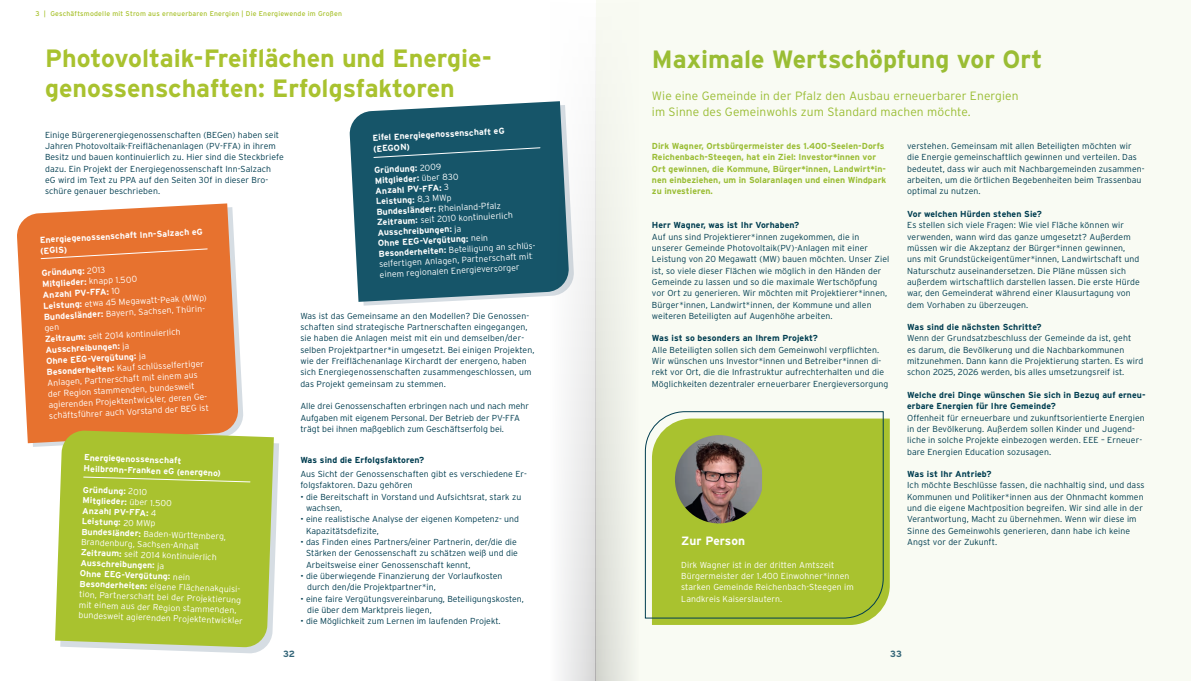
<style>
.page{position:relative;width:1191px;height:681px;background:#fff}
.page>*{position:absolute;margin:0;border:0;box-sizing:border-box;transform-origin:0 0}
.t1{font:700 25px/30px "Interstate";color:#a9c22f}
.t2{font:700 25px "Interstate";color:#9abd34}
.t3{font:300 12px/16px "Interstate";letter-spacing:.01em;color:#9abd34}
.t4{font:700 12px "Interstate";color:#fff}
.t5{font:700 9px "Interstate";color:#336578}
.t6{font:300 8.7px/11.3px "Interstate";letter-spacing:.01em;color:#003d50}
.t7{font:300 8.7px/10.4px "Interstate";letter-spacing:.01em;color:#fff}
.t8{font:700 8.7px/11.3px "Interstate";letter-spacing:.01em;color:#003d50}
.t9{font:700 8.7px/11.3px "Interstate";letter-spacing:.005em;color:#9abd34}
.t10{font:700 8.7px/11px "Interstate";color:#fff}
.t11{font:6.9px "Interstate";letter-spacing:.03em;color:#a9c22f}
.s1{font-weight:700}
</style>
<div class="page">
<div style="left:597px;top:0;width:594px;height:680px;background:#f9fbf3"></div>
<svg style="left:76px;top:443px;width:203px;height:210px"></svg>
<svg style="left:349px;top:102px;width:183px;height:200px;fill:#165569"></svg>
<svg style="left:373px;top:147px;width:159px;height:11px"></svg>
<svg style="left:658px;top:418px;width:231px;height:206px;fill:#a9c22f"></svg>
<svg style="left:17px;top:203px;width:222px;height:240px;fill:#e7722f"></svg>
<svg style="left:41px;top:248px;width:167px;height:11px"></svg>
<svg style="left:55px;top:430px;width:219px;height:217px;fill:#a9c22f"></svg>
<svg style="left:83px;top:476px;width:167px;height:6px"></svg>
<svg style="left:658px;top:411px;width:225px;height:207px"></svg>
<svg style="left:595px;top:0;width:63px;height:680px"></svg>
<svg style="left:532px;top:101px;width:63px;height:579px"></svg>
<p class="t11" style="left:35px;top:10px;width:308px">3 | Geschäftsmodelle mit Strom aus erneuerbaren Energien | Die Energiewende im Großen</p>
<h1 class="t1" style="left:45px;top:43px;width:448px">Photovoltaik-Freiflächen und Energie&shy;genossenschaften: Erfolgsfaktoren</h1>
<p class="t6" style="left:45px;top:129px;width:240px">Einige Bürgerenergiegenossenschaften (BEGen) haben seit Jahren Photovoltaik-Freiflächenanlagen (PV-FFA) in ihrem Besitz und bauen kontinuierlich zu. Hier sind die Steckbriefe dazu. Ein Projekt der Energiegenossenschaft Inn-Salzach eG wird im Text zu PPA auf den Seiten 30f in dieser Bro&shy;schüre genauer beschrieben.</p>
<p class="t10" style="left:40px;top:234px;width:165px;rotate:-3deg">Energiegenossenschaft Inn-Salzach eG (EGIS)</p>
<p class="t7" style="left:41px;top:267px;width:165px;line-height:11px;rotate:-3deg"><span class="s1">Gründung:</span> 2013<br><span class="s1">Mitglieder:</span> knapp 1.500<br><span class="s1">Anzahl PV-FFA:</span> 10<br><span class="s1">Leistung:</span> etwa 45 Megawatt-Peak (MWp)<br><span class="s1">Bundesländer:</span> Bayern, Sachsen, Thürin&shy;gen<br><span class="s1">Zeitraum:</span> seit 2014 kontinuierlich<br><span class="s1">Ausschreibungen:</span> ja<br><span class="s1">Ohne EEG-Vergütung:</span> ja<br><span class="s1">Besonderheiten:</span> Kauf schlüsselfertiger<br>Anlagen, Partnerschaft mit einem aus der Region stammenden, bundesweit agierenden Projektentwickler, deren Ge&shy;schäftsführer auch Vorstand der BEG ist</p>
<p class="t10" style="left:84px;top:451px;width:139px;rotate:2deg">Energiegenossenschaft<br>Heilbronn-Franken eG (energeno)</p>
<p class="t7" style="left:83px;top:484px;width:166px;rotate:2deg"><span class="s1">Gründung:</span> 2010<br><span class="s1">Mitglieder:</span> über 1.500<br><span class="s1">Anzahl PV-FFA:</span> 4<br><span class="s1">Leistung:</span> 20 MWp<br><span class="s1">Bundesländer:</span> Baden-Württemberg,<br>Brandenburg, Sachsen-Anhalt<br><span class="s1">Zeitraum:</span> seit 2014 kontinuierlich<br><span class="s1">Ausschreibungen:</span> ja<br><span class="s1">Ohne EEG-Vergütung:</span> nein<br><span class="s1">Besonderheiten:</span> eigene Flächenakquisi&shy;tion, Partnerschaft bei der Projektierung mit einem aus der Region stammenden, bundesweit agierenden Projektentwickler</p>
<p class="t10" style="left:372px;top:132px;width:134px;rotate:-3deg">Eifel Energiegenossenschaft eG (EEGON)</p>
<p class="t7" style="left:374px;top:165px;width:160px;rotate:-3deg"><span class="s1">Gründung:</span> 2009<br><span class="s1">Mitglieder:</span> über 830<br><span class="s1">Anzahl PV-FFA:</span> 3<br><span class="s1">Leistung:</span> 8,3 MWp<br><span class="s1">Bundesländer:</span> Rheinland-Pfalz<br><span class="s1">Zeitraum:</span> seit 2010 kontinuierlich<br><span class="s1">Ausschreibungen:</span> ja<br><span class="s1">Ohne EEG-Vergütung:</span> nein<br><span class="s1">Besonderheiten:</span> Beteiligung an schlüs&shy;selfertigen Anlagen, Partnerschaft mit einem regionalen Energieversorger</p>
<p class="t6" style="left:300px;top:310px;width:236px">Was ist das Gemeinsame an den Modellen? Die Genossen&shy;schaften sind strategische Partnerschaften eingegangen, sie haben die Anlagen meist mit ein und demselben/der&shy;selben Projektpartner*in umgesetzt. Bei einigen Projekten, wie der Freiflächenanlage Kirchardt der energeno, haben sich Energiegenossenschaften zusammengeschlossen, um das Projekt gemeinsam zu stemmen.</p>
<p class="t6" style="left:300px;top:400px;width:230px">Alle drei Genossenschaften erbringen nach und nach mehr<br>Aufgaben mit eigenem Personal. Der Betrieb der PV-FFA trägt bei ihnen maßgeblich zum Geschäftserfolg bei.</p>
<p class="t8" style="left:300px;top:454px;width:125px">Was sind die Erfolgsfaktoren?</p>
<p class="t6" style="left:300px;top:468px;width:228px">Aus Sicht der Genossenschaften gibt es verschiedene Er&shy;folgsfaktoren. Dazu gehören</p>
<p class="t6" style="left:306px;top:491px;width:217px;text-indent:-6px">• die Bereitschaft in Vorstand und Aufsichtsrat, stark zu wachsen,</p>
<p class="t6" style="left:306px;top:513px;width:215px;text-indent:-6px">• eine realistische Analyse der eigenen Kompetenz- und<br>Kapazitätsdefizite,</p>
<p class="t6" style="left:306px;top:536px;width:213px;text-indent:-6px">• das Finden eines Partners/einer Partnerin, der/die die<br>Stärken der Genossenschaft zu schätzen weiß und die<br>Arbeitsweise einer Genossenschaft kennt,</p>
<p class="t6" style="left:307px;top:570px;width:197px;text-indent:-7px">• die überwiegende Finanzierung der Vorlaufkosten durch den/die Projektpartner*in,</p>
<p class="t6" style="left:307px;top:592px;width:218px;text-indent:-7px">• eine faire Vergütungsvereinbarung, Beteiligungskosten, die über dem Marktpreis liegen,</p>
<p class="t6" style="left:300px;top:615px;width:202px">• die Möglichkeit zum Lernen im laufenden Projekt.</p>
<h1 class="t2" style="left:652px;top:45px;width:392px">Maximale Wertschöpfung vor Ort</h1>
<h2 class="t3" style="left:652px;top:88px;width:368px">Wie eine Gemeinde in der Pfalz den Ausbau erneuerbarer Energien im Sinne des Gemeinwohls zum Standard machen möchte.</h2>
<p class="t9" style="left:652px;top:140px;width:236px">Dirk Wagner, Ortsbürgermeister des 1.400-Seelen-Dorfs Reichenbach-Steegen, hat ein Ziel: Investor*innen vor Ort gewinnen, die Kommune, Bürger*innen, Landwirt*in&shy;nen einbeziehen, um in Solaranlagen und einen Windpark zu investieren.</p>
<p class="t8" style="left:652px;top:219px;width:149px">Herr Wagner, was ist Ihr Vorhaben?</p>
<p class="t6" style="left:652px;top:231px;width:239px">Auf uns sind Projektierer*innen zugekommen, die in unserer Gemeinde Photovoltaik(PV)-Anlagen mit einer Leistung von 20 Megawatt (MW) bauen möchten. Unser Ziel ist, so viele dieser Flächen wie möglich in den Händen der Gemeinde zu lassen und so die maximale Wertschöpfung vor Ort zu generieren. Wir möchten mit Projektierer*innen, Bürger*innen, Landwirt*innen, der Kommune und allen weiteren Beteiligten auf Augenhöhe arbeiten.</p>
<p class="t8" style="left:652px;top:332px;width:167px">Was ist so besonders an Ihrem Projekt?</p>
<p class="t6" style="left:652px;top:344px;width:238px">Alle Beteiligten sollen sich dem Gemeinwohl verpflichten.<br>Wir wünschen uns Investor*innen und Betreiber*innen di&shy;rekt vor Ort, die die Infrastruktur aufrechterhalten und die Möglichkeiten dezentraler erneuerbarer Energieversorgung</p>
<h2 class="t4" style="left:681px;top:534px;width:65px">Zur Person</h2>
<p class="t7" style="left:681px;top:558px;width:174px;line-height:11.3px">Dirk Wagner ist in der dritten Amtszeit Bürgermeister der 1.400 Einwohner*innen starken Gemeinde Reichenbach-Steegen im Landkreis Kaiserslautern.</p>
<p class="t6" style="left:907px;top:140px;width:239px">verstehen. Gemeinsam mit allen Beteiligten möchten wir die Energie gemeinschaftlich gewinnen und verteilen. Das bedeutet, dass wir auch mit Nachbargemeinden zusammen&shy;arbeiten, um die örtlichen Begebenheiten beim Trassenbau optimal zu nutzen.</p>
<p class="t8" style="left:907px;top:208px;width:136px">Vor welchen Hürden stehen Sie?</p>
<p class="t6" style="left:907px;top:219px;width:234px">Es stellen sich viele Fragen: Wie viel Fläche können wir verwenden, wann wird das ganze umgesetzt? Außerdem müssen wir die Akzeptanz der Bürger*innen gewinnen, uns mit Grundstückeigentümer*innen, Landwirtschaft und Naturschutz auseinandersetzen. Die Pläne müssen sich außerdem wirtschaftlich darstellen lassen. Die erste Hürde war, den Gemeinderat während einer Klausurtagung von dem Vorhaben zu überzeugen.</p>
<p class="t8" style="left:907px;top:321px;width:136px">Was sind die nächsten Schritte?</p>
<p class="t6" style="left:907px;top:332px;width:238px">Wenn der Grundsatzbeschluss der Gemeinde da ist, geht<br>es darum, die Bevölkerung und die Nachbarkommunen mitzunehmen. Dann kann die Projektierung starten. Es wird schon 2025, 2026 werden, bis alles umsetzungsreif ist.</p>
<p class="t8" style="left:907px;top:389px;width:240px">Welche drei Dinge wünschen Sie sich in Bezug auf erneu&shy;erbare Energien für Ihre Gemeinde?</p>
<p class="t6" style="left:907px;top:411px;width:239px">Offenheit für erneuerbare und zukunftsorientierte Energien in der Bevölkerung. Außerdem sollen Kinder und Jugend&shy;liche in solche Projekte einbezogen werden. EEE – Erneuer&shy;bare Energien Education sozusagen.</p>
<p class="t8" style="left:907px;top:468px;width:86px">Was ist Ihr Antrieb?</p>
<p class="t6" style="left:907px;top:479px;width:239px">Ich möchte Beschlüsse fassen, die nachhaltig sind, und dass Kommunen und Politiker*innen aus der Ohnmacht kommen und die eigene Machtposition begreifen. Wir sind alle in der Verantwortung, Macht zu übernehmen. Wenn wir diese im Sinne des Gemeinwohls generieren, dann habe ich keine Angst vor der Zukunft.</p>
<p class="t5" style="left:283px;top:648px;width:13px">32</p>
<p class="t5" style="left:890px;top:648px;width:13px">33</p>
</div>
